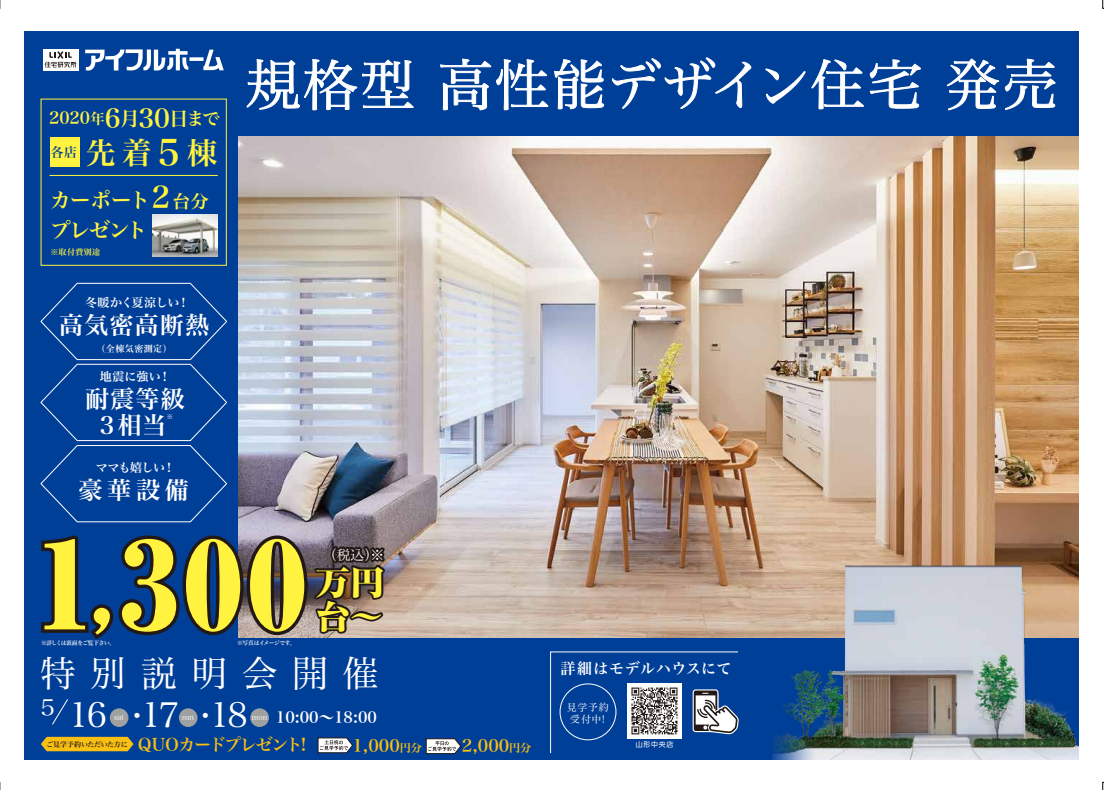
<style>
.page{position:relative;width:1104px;height:790px;background:#fff}
.page>*{position:absolute;margin:0;border:0;box-sizing:border-box;transform-origin:0 0}
.t1{font:900 116.4px "Ryumin Pro";color:#fff33f}
.t2{font:55px "Hira Min Pro N W3";letter-spacing:.04em;color:#fff}
.t3{font:36px "Hira Min Pro N W3";letter-spacing:.4em;color:#fff}
.t4{font:34.6px "Hira Min Pro N W3";color:#fff}
.t5{font:800 expanded 33px "Ryumin Pro";color:#fff33f;scale:1.05 1}
.t6{font:30px "Hira Min Pro N W6";color:#fff33f}
.t7{font:24px/26px "Hira Min Pro N W6";letter-spacing:.05em;color:#fff;text-align:center}
.t8{font:22.5px "Hira Min Pro N W3";color:#fff;scale:1.1 1}
.t9{font:21px/30px "Hira Min Pro N W6";letter-spacing:-.065em;color:#fff33f}
.t10{font:17px "Hira Min Pro N W6";letter-spacing:-.045em;color:#fabf13}
.t11{font:17px "Hira Min Pro N W6";letter-spacing:-.075em;color:#fabf13}
.t12{font:16.6px "Hira Min Pro N W6";color:#fff33f}
.t13{font:15.4px "Hira Min Pro N W6";color:#fff}
.t14{font:15px "Hira Min Pro N W6";letter-spacing:.04em;color:#fff}
.t15{font:13.7px "Hira Min Pro N W3";color:#fff}
.t16{font:12.8px "Hira Min Pro N W6";color:#003f98}
.t17{font:12px "Hira Min Pro N W6";letter-spacing:-.035em;color:#fff}
.t18{font:9.9px/12px "Hira Min Pro N W3";letter-spacing:.08em;color:#fff;text-align:center}
.t19{font:9px "Hira Min Pro N W6";letter-spacing:.05em;color:#fff}
.t20{font:8px "Hira Min Pro N W6";letter-spacing:.05em;color:#fff33f}
.t21{font:7.4px "Hira Min Pro N W3";color:#fff}
.t22{font:7px "Hira Min Pro N W6";letter-spacing:-.03em;color:#221815}
.t23{font:6.9px "UD Shin Go Pro";letter-spacing:.1em;color:#fff}
.t24{font:6.2px "Hira Min Pro N W6";color:#fff}
.t25{font:5.7px "Hira Min Pro N W6";letter-spacing:-.055em;color:#fff}
.s1{font-size:14.8px}
.s2{font-size:25.9px}
.s3{font-size:19.4px}
.s4{font-size:17.6px}
.s5{font-size:36px}
.s6{font-size:30px}
.s7{font-size:18px}
.s8{font-size:87.3px}
.s9{font-size:28px}
.s10{font-size:11.2px}
</style>
<div class="page">
<div style="left:24px;top:31px;width:1054px;height:729px;background:#003f98"></div>
<img style="left:238px;top:137px;width:840px;height:501px">
<img style="left:773px;top:498px;width:305px;height:262px">
<div style="left:43px;top:49px;width:35px;height:22px;background:#fff"></div>
<svg style="left:85px;top:49px;width:103px;height:22px"></svg>
<svg style="left:189px;top:57px;width:14px;height:4px"></svg>
<svg style="left:203px;top:50px;width:21px;height:20px"></svg>
<svg style="left:45px;top:51px;width:31px;height:17px"></svg>
<svg style="left:426px;top:738px;width:35px;height:16px"></svg>
<svg style="left:550px;top:651px;width:189px;height:103px"></svg>
<div style="left:560px;top:684px;width:56px;height:56px;border:1px solid #fff;border-radius:50%"></div>
<svg style="left:246px;top:59px;width:168px;height:51px"></svg>
<svg style="left:440px;top:58px;width:108px;height:52px"></svg>
<svg style="left:554px;top:59px;width:50px;height:50px"></svg>
<svg style="left:612px;top:57px;width:139px;height:52px"></svg>
<svg style="left:765px;top:59px;width:156px;height:50px"></svg>
<svg style="left:946px;top:58px;width:53px;height:52px"></svg>
<svg style="left:1005px;top:59px;width:50px;height:51px"></svg>
<svg style="left:40px;top:181px;width:348px;height:573px"></svg>
<div style="left:50px;top:138px;width:29px;height:29px;background:#fff33f"></div>
<div style="left:41px;top:99px;width:186px;height:167px;border:1px solid #fff33f"></div>
<hr style="left:50px;top:175px;width:168px;height:1px;background:#fff33f">
<img style="left:152px;top:215px;width:65px;height:41px">
<svg style="left:1102px;top:0;width:2px;height:9px"></svg>
<svg style="left:1102px;top:782px;width:2px;height:8px"></svg>
<h3 class="t12" style="left:49px;top:104px;width:172px">2020<span class="s1">年</span><span class="s2">6</span><span class="s3">月</span><span class="s2">30</span><span class="s3">日</span><span class="s4">まで</span></h3>
<h3 class="t16" style="left:51px;top:141px;width:28px">各店</h3>
<h3 class="t6" style="left:86px;top:126px;width:133px">先着<span class="s5">5</span>棟</h3>
<h3 class="t9" style="left:50px;top:183px;width:161px">カーポート<span class="s6">２</span><span class="s7">台分</span>プレゼント</h3>
<h3 class="t20" style="left:51px;top:245px;width:51px">※取付費別途</h3>
<h3 class="t17" style="left:85px;top:292px;width:106px">冬暖かく夏涼しい！</h3>
<h3 class="t7" style="left:59px;top:310px;width:151px">高気密高断熱</h3>
<h3 class="t19" style="left:97px;top:341px;width:77px">（全棟気密測定）</h3>
<h3 class="t17" style="left:100px;top:366px;width:73px">地震に強い！</h3>
<h3 class="t7" style="left:85px;top:384px;width:101px">耐震等級<br>３相当</h3>
<p class="t24" style="left:167px;top:411px;width:8px">※</p>
<h3 class="t17" style="left:96px;top:457px;width:81px">ママも嬉しい！</h3>
<h3 class="t7" style="left:78px;top:475px;width:112px">豪華設備</h3>
<h2 class="t2" style="left:245px;top:38px;width:813px">規格型 高性能デザイン住宅 発売</h2>
<h1 class="t1" style="left:36px;top:493px;width:272px">1<span class="s8">,</span>300</h1>
<h3 class="t15" style="left:323px;top:543px;width:63px">（税込）※</h3>
<h3 class="t5" style="left:315px;top:556px;width:67px">万円</h3>
<h3 class="t5" style="left:315px;top:590px;width:66px">台～</h3>
<p class="t25" style="left:41px;top:638px;width:76px">※詳しくは裏面をご覧下さい。</p>
<p class="t25" style="left:237px;top:637px;width:60px">※写真はイメージです。</p>
<h3 class="t3" style="left:40px;top:643px;width:340px">特別説明会開催</h3>
<h3 class="t13" style="left:276px;top:703px;width:102px">10:00～18:00</h3>
<h3 class="t8" style="left:41px;top:688px;width:15px">5</h3>
<h3 class="t4" style="left:69px;top:686px;width:180px">16 <span class="s9">・</span>17 <span class="s9">・</span>18</h3>
<p class="t21" style="left:114px;top:711px;width:11px">sat</p>
<p class="t21" style="left:182px;top:711px;width:14px">sun</p>
<p class="t21" style="left:252px;top:711px;width:17px">mon</p>
<h3 class="t14" style="left:560px;top:655px;width:173px">詳細はモデルハウスにて</h3>
<h3 class="t18" style="left:567px;top:700px;width:44px">見学予約受付中!</h3>
<p class="t22" style="left:46px;top:738px;width:83px">ご見学予約いただいた方に</p>
<h3 class="t11" style="left:138px;top:730px;width:170px">QUOカードプレゼント!</h3>
<p class="t23" style="left:636px;top:738px;width:39px">山形中央店</p>
<h3 class="t10" style="left:352px;top:730px;width:71px">1,000<span class="s10">円分</span></h3>
<h3 class="t10" style="left:462px;top:731px;width:71px">2,000<span class="s10">円分</span></h3>
</div>
